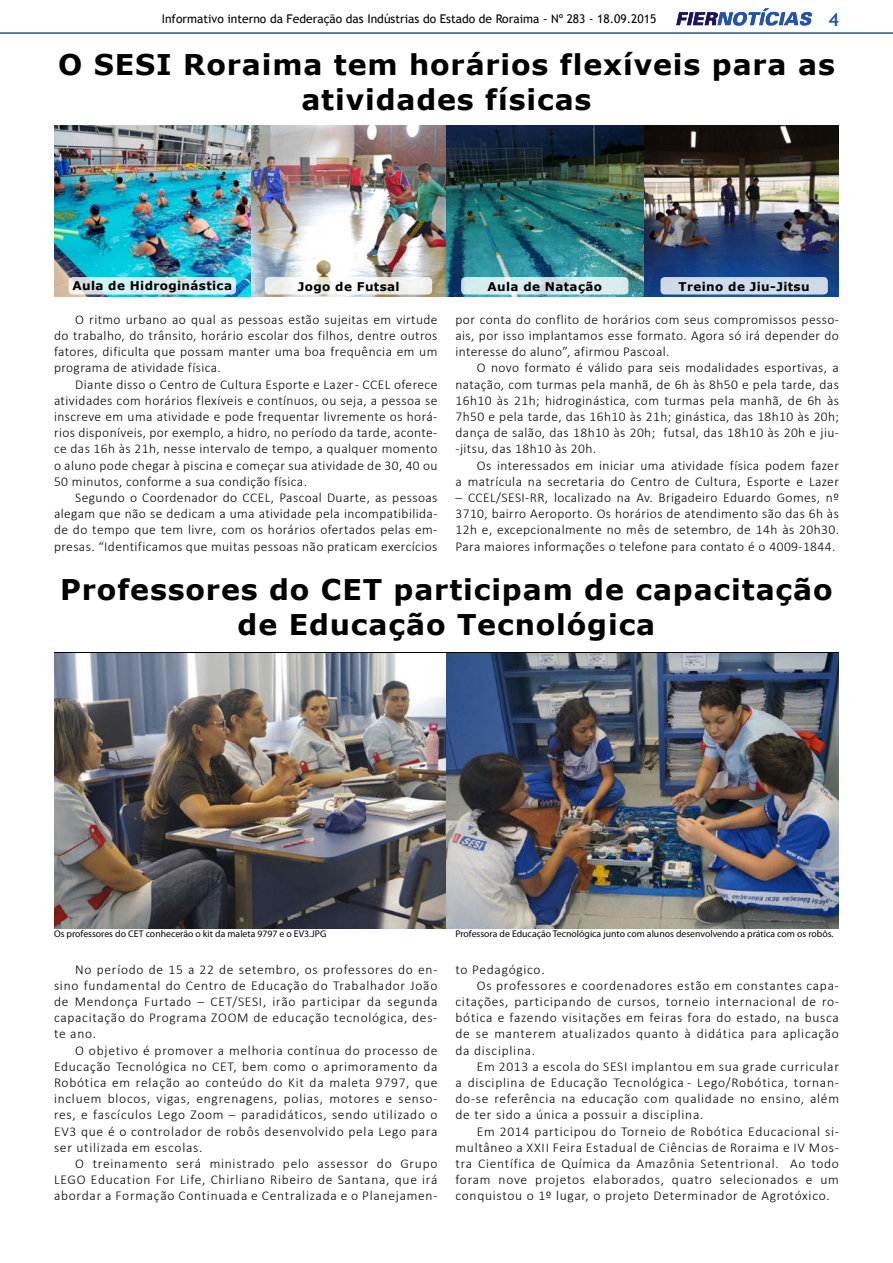
<style>
.page{position:relative;width:893px;height:1263px;background:#fff}
.page>*{position:absolute;margin:0;border:0;box-sizing:border-box;transform-origin:0 0}
.t1{font:700 28.5px/34.5px "Verdana";letter-spacing:.03em;color:#000;text-align:center}
.t2{font:700 18px "Trebuchet MS";color:#2654a5}
.t3{font:300 13.5px/16.2px "Calibri";letter-spacing:.055em;color:#000;text-align:justify}
.t4{font:300 13.5px/16.2px "Calibri";letter-spacing:.03em;color:#000;text-align:right}
.t5{font:12px "Trebuchet MS";color:#000}
.t6{font:700 12px "Verdana";letter-spacing:.03em;color:#000}
.t7{font:9.75px "Myriad Pro";color:#000}
</style>
<div class="page">
<svg style="left:676px;top:8px;width:136px;height:18px"></svg>
<hr style="left:0;top:32px;width:893px;height:2px;background:#2654a5">
<img style="left:643px;top:125px;width:196px;height:172px">
<div style="left:660px;top:277px;width:168px;height:17px;background:#d0dbea;border-radius:4px"></div>
<img style="left:251px;top:125px;width:195px;height:172px">
<svg style="left:265px;top:277px;width:167px;height:17px;fill:#f4f4f4"></svg>
<img style="left:54px;top:125px;width:197px;height:172px">
<img style="left:446px;top:125px;width:197px;height:172px">
<svg style="left:69px;top:277px;width:167px;height:17px;background:#d3ecf0"></svg>
<svg style="left:461px;top:277px;width:167px;height:17px;background:#d7e9ed"></svg>
<img style="left:54px;top:653px;width:392px;height:275px">
<img style="left:446px;top:652px;width:393px;height:276px">
<p class="t5" style="left:162px;top:11px;width:496px">Informativo interno da Federação das Indústrias do Estado de Roraima - Nº 283 - 18.09.2015</p>
<h2 class="t2" style="left:828px;top:8px;width:12px">4</h2>
<h1 class="t1" style="left:58px;top:47px;width:778px">O SESI Roraima tem horários flexíveis para as atividades físicas</h1>
<p class="t6" style="left:72px;top:277px;width:161px">Aula de Hidroginástica</p>
<p class="t6" style="left:298px;top:278px;width:103px">Jogo de Futsal</p>
<p class="t6" style="left:487px;top:278px;width:116px">Aula de Natação</p>
<p class="t6" style="left:679px;top:278px;width:133px">Treino de Jiu-Jitsu</p>
<p class="t3" style="left:54px;top:311px;width:385px;text-indent:21px">O ritmo urbano ao qual as pessoas estão sujeitas em virtude do trabalho, do trânsito, horário escolar dos filhos, dentre outros fatores, dificulta que possam manter uma boa frequência em um programa de atividade física.</p>
<p class="t3" style="left:54px;top:376px;width:385px;text-indent:21px">Diante disso o Centro de Cultura Esporte e Lazer - CCEL oferece atividades com horários flexíveis e contínuos, ou seja, a pessoa se inscreve em uma atividade e pode frequentar livremente os horá&shy;rios disponíveis, por exemplo, a hidro, no período da tarde, aconte&shy;ce das 16h às 21h, nesse intervalo de tempo, a qualquer momento o aluno pode chegar à piscina e começar sua atividade de 30, 40 ou 50 minutos, conforme a sua condição física.</p>
<p class="t3" style="left:54px;top:489px;width:385px;text-indent:21px">Segundo o Coordenador do CCEL, Pascoal Duarte, as pessoas alegam que não se dedicam a uma atividade pela incompatibilida&shy;de do tempo que tem livre, com os horários ofertados pelas em&shy;presas. “Identificamos que muitas pessoas não praticam exercícios</p>
<p class="t3" style="left:455px;top:311px;width:385px">por conta do conflito de horários com seus compromissos pesso&shy;ais, por isso implantamos esse formato. Agora só irá depender do interesse do aluno”, afirmou Pascoal.</p>
<p class="t3" style="left:455px;top:360px;width:385px;text-indent:21px">O novo formato é válido para seis modalidades esportivas, a natação, com turmas pela manhã, de 6h às 8h50 e pela tarde, das 16h10 às 21h; hidroginástica, com turmas pela manhã, de 6h às 7h50 e pela tarde, das 16h10 às 21h; ginástica, das 18h10 às 20h; dança de salão, das 18h10 às 20h; futsal, das 18h10 às 20h e jiu--jitsu, das 18h10 às 20h.</p>
<p class="t4" style="left:455px;top:457px;width:385px">Os interessados em iniciar uma atividade física podem fazer<br>a matrícula na secretaria do Centro de Cultura, Esporte e Lazer</p>
<p class="t3" style="left:455px;top:489px;width:385px">– CCEL/SESI-RR, localizado na Av. Brigadeiro Eduardo Gomes, nº 3710, bairro Aeroporto. Os horários de atendimento são das 6h às 12h e, excepcionalmente no mês de setembro, de 14h às 20h30.<br>Para maiores informações o telefone para contato é o 4009-1844.</p>
<h1 class="t1" style="left:60px;top:572px;width:774px">Professores do CET participam de capacitação de Educação Tecnológica</h1>
<p class="t7" style="left:54px;top:928px;width:274px">Os professores do CET conhecerão o kit da maleta 9797 e o EV3.JPG</p>
<p class="t7" style="left:455px;top:928px;width:380px">Professora de Educação Tecnológica junto com alunos desenvolvendo a prática com os robôs.</p>
<p class="t3" style="left:54px;top:961px;width:385px;text-indent:21px">No período de 15 a 22 de setembro, os professores do en&shy;sino fundamental do Centro de Educação do Trabalhador João de Mendonça Furtado – CET/SESI, irão participar da segunda capacitação do Programa ZOOM de educação tecnológica, des&shy;te ano.</p>
<p class="t3" style="left:54px;top:1042px;width:385px;text-indent:21px">O objetivo é promover a melhoria contínua do processo de Educação Tecnológica no CET, bem como o aprimoramento da Robótica em relação ao conteúdo do Kit da maleta 9797, que incluem blocos, vigas, engrenagens, polias, motores e senso&shy;res, e fascículos Lego Zoom – paradidáticos, sendo utilizado o EV3 que é o controlador de robôs desenvolvido pela Lego para ser utilizada em escolas.</p>
<p class="t3" style="left:54px;top:1155px;width:385px;text-indent:21px">O treinamento será ministrado pelo assessor do Grupo LEGO Education For Life, Chirliano Ribeiro de Santana, que irá abordar a Formação Continuada e Centralizada e o Planejamen-</p>
<p class="t3" style="left:455px;top:961px;width:91px">to Pedagógico.</p>
<p class="t3" style="left:477px;top:977px;width:364px">Os professores e coordenadores estão em constantes capa-</p>
<p class="t3" style="left:455px;top:993px;width:385px">citações, participando de cursos, torneio internacional de ro-</p>
<p class="t3" style="left:455px;top:1009px;width:385px">bótica e fazendo visitações em feiras fora do estado, na busca</p>
<p class="t3" style="left:455px;top:1025px;width:385px">de se manterem atualizados quanto à didática para aplicação</p>
<p class="t3" style="left:455px;top:1042px;width:81px">da disciplina.</p>
<p class="t3" style="left:477px;top:1058px;width:364px">Em 2013 a escola do SESI implantou em sua grade curricular</p>
<p class="t3" style="left:455px;top:1074px;width:385px">a disciplina de Educação Tecnológica - Lego/Robótica, tornan-</p>
<p class="t3" style="left:455px;top:1090px;width:385px">do-se referência na educação com qualidade no ensino, além</p>
<p class="t3" style="left:455px;top:1106px;width:249px">de ter sido a única a possuir a disciplina.</p>
<p class="t3" style="left:477px;top:1123px;width:364px">Em 2014 participou do Torneio de Robótica Educacional si-</p>
<p class="t3" style="left:455px;top:1139px;width:385px">multâneo a XXII Feira Estadual de Ciências de Roraima e IV Mos-</p>
<p class="t3" style="left:455px;top:1155px;width:385px">tra Científica de Química da Amazônia Setentrional. Ao todo</p>
<p class="t3" style="left:455px;top:1171px;width:385px">foram nove projetos elaborados, quatro selecionados e um</p>
<p class="t3" style="left:455px;top:1187px;width:376px">conquistou o 1º lugar, o projeto Determinador de Agrotóxico.</p>
</div>
